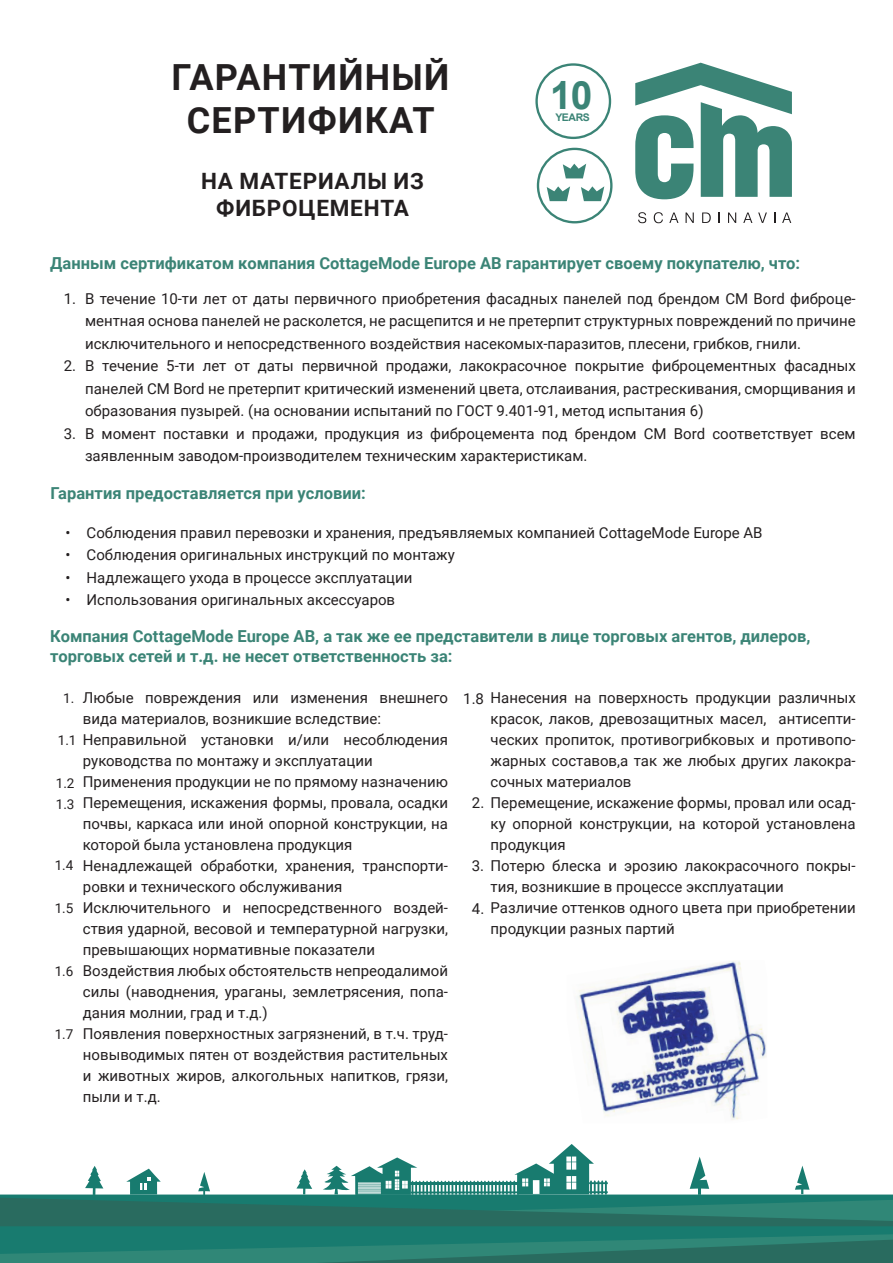
<style>
.page{position:relative;width:893px;height:1263px;background:#fff}
.page>*{position:absolute;margin:0;border:0;box-sizing:border-box;transform-origin:0 0}
.t1{font:700 39px "Arial";color:#3b8476}
.t2{font:700 36px/43.2px "Roboto";letter-spacing:.035em;color:#231f20;text-align:center}
.t3{font:700 22.5px/27px "Roboto";letter-spacing:.035em;color:#231f20;text-align:center}
.t4{font:700 16.5px/19.8px "Roboto";color:#3b8476}
.t5{font:15px/21px "Roboto";color:#231f20;text-align:justify}
.t6{font:13.5px/21.5px "Roboto";color:#231f20}
.t7{font:700 10.5px "Arial";letter-spacing:-.04em;color:#3b8476}
</style>
<div class="page">
<svg style="left:636px;top:63px;width:155px;height:136px"></svg>
<svg style="left:638px;top:212px;width:8px;height:11px"></svg>
<svg style="left:654px;top:212px;width:9px;height:11px"></svg>
<svg style="left:669px;top:212px;width:9px;height:11px"></svg>
<svg style="left:686px;top:212px;width:8px;height:11px"></svg>
<svg style="left:702px;top:212px;width:9px;height:11px"></svg>
<svg style="left:718px;top:212px;width:2px;height:11px"></svg>
<svg style="left:728px;top:212px;width:8px;height:11px"></svg>
<svg style="left:743px;top:212px;width:9px;height:11px"></svg>
<svg style="left:758px;top:212px;width:9px;height:11px"></svg>
<svg style="left:782px;top:212px;width:9px;height:11px"></svg>
<div style="left:537px;top:148px;width:75px;height:75px;border:2px solid #3b8476;border-radius:50%"></div>
<svg style="left:547px;top:186px;width:23px;height:15px"></svg>
<svg style="left:563px;top:164px;width:23px;height:14px"></svg>
<svg style="left:581px;top:186px;width:23px;height:15px"></svg>
<div style="left:535px;top:63px;width:76px;height:76px;border:2px solid #3b8476;border-radius:50%"></div>
<svg style="left:0;top:1144px;width:893px;height:119px"></svg>
<img style="left:577px;top:961px;width:189px;height:159px">
<h2 class="t2" style="left:171px;top:54px;width:280px">ГАРАНТИЙНЫЙ<br>СЕРТИФИКАТ</h2>
<h3 class="t3" style="left:201px;top:167px;width:224px">НА МАТЕРИАЛЫ ИЗ<br>ФИБРОЦЕМЕНТА</h3>
<p class="t4" style="left:50px;top:252px;width:751px">Данным сертификатом компания CottageMode Europe AB гарантирует своему покупателю, что:</p>
<h1 class="t1" style="left:550px;top:68px;width:44px">10</h1>
<p class="t7" style="left:555px;top:110px;width:36px">YEARS</p>
<p class="t5" style="left:85px;top:286px;width:772px;line-height:22.5px;text-indent:-21px">1. В течение 10-ти лет от даты первичного приобретения фасадных панелей под брендом CM Bord фиброце&shy;ментная основа панелей не расколется, не расщепится и не претерпит структурных повреждений по причине исключительного и непосредственного воздействия насекомых-паразитов, плесени, грибков, гнили.</p>
<p class="t5" style="left:85px;top:354px;width:772px;line-height:22.5px;text-indent:-21px">2. В течение 5-ти лет от даты первичной продажи, лакокрасочное покрытие фиброцементных фасадных панелей CM Bord не претерпит критический изменений цвета, отслаивания, растрескивания, сморщивания и образования пузырей. (на основании испытаний по ГОСТ 9.401-91, метод испытания 6)</p>
<p class="t5" style="left:85px;top:421px;width:772px;line-height:22.5px;text-indent:-21px">3. В момент поставки и продажи, продукция из фиброцемента под брендом CM Bord соответствует всем заявленным заводом-производителем техническим характеристикам.</p>
<p class="t4" style="left:51px;top:483px;width:317px">Гарантия предоставляется при условии:</p>
<p class="t5" style="left:65px;top:521px;width:699px">• Соблюдения правил перевозки и хранения, предъявляемых компанией CottageMode Europe AB</p>
<p class="t5" style="left:65px;top:544px;width:391px">• Соблюдения оригинальных инструкций по монтажу</p>
<p class="t5" style="left:65px;top:566px;width:349px">• Надлежащего ухода в процессе эксплуатации</p>
<p class="t5" style="left:65px;top:589px;width:331px">• Использования оригинальных аксессуаров</p>
<p class="t4" style="left:50px;top:626px;width:762px">Компания CottageMode Europe AB, а так же ее представители в лице торговых агентов, дилеров, торговых сетей и т.д. не несет ответственность за:</p>
<p class="t6" style="left:63px;top:687px;width:13px">1.</p>
<p class="t6" style="left:58px;top:729px;width:20px">1.1</p>
<p class="t6" style="left:56px;top:772px;width:20px">1.2<br>1.3</p>
<p class="t6" style="left:55px;top:854px;width:20px">1.4</p>
<p class="t6" style="left:55px;top:896px;width:20px">1.5</p>
<p class="t6" style="left:55px;top:960px;width:20px">1.6</p>
<p class="t6" style="left:55px;top:1023px;width:20px">1.7</p>
<p class="t5" style="left:83px;top:687px;width:367px;text-align:left">Любые повреждения или изменения внешнего вида материалов, возникшие вследствие:<br>Неправильной установки и/или несоблюдения руководства по монтажу и эксплуатации Применения продукции не по прямому назначению Перемещения, искажения формы, провала, осадки почвы, каркаса или иной опорной конструкции, на которой была установлена продукция Ненадлежащей обработки, хранения, транспорти&shy;ровки и технического обслуживания Исключительного и непосредственного воздей&shy;ствия ударной, весовой и температурной нагрузки, превышающих нормативные показатели Воздействия любых обстоятельств непреодалимой силы (наводнения, ураганы, землетрясения, попа&shy;дания молнии, град и т.д.)<br>Появления поверхностных загрязнений, в т.ч. труд&shy;новыводимых пятен от воздействия растительных и животных жиров, алкогольных напитков, грязи, пыли и т.д.</p>
<p class="t5" style="left:491px;top:687px;width:367px;text-indent:-27px">1.8 Нанесения на поверхность продукции различных красок, лаков, древозащитных масел, антисепти&shy;ческих пропиток, противогрибковых и противопо&shy;жарных составов,а так же любых других лакокра&shy;сочных материалов</p>
<p class="t5" style="left:491px;top:792px;width:367px;text-indent:-19px">2. Перемещение, искажение формы, провал или осад&shy;ку опорной конструкции, на которой установлена продукция</p>
<p class="t5" style="left:491px;top:855px;width:367px;text-indent:-19px">3. Потерю блеска и эрозию лакокрасочного покры&shy;тия, возникшие в процессе эксплуатации</p>
<p class="t5" style="left:491px;top:897px;width:367px;text-indent:-19px">4. Различие оттенков одного цвета при приобретении продукции разных партий</p>
</div>
